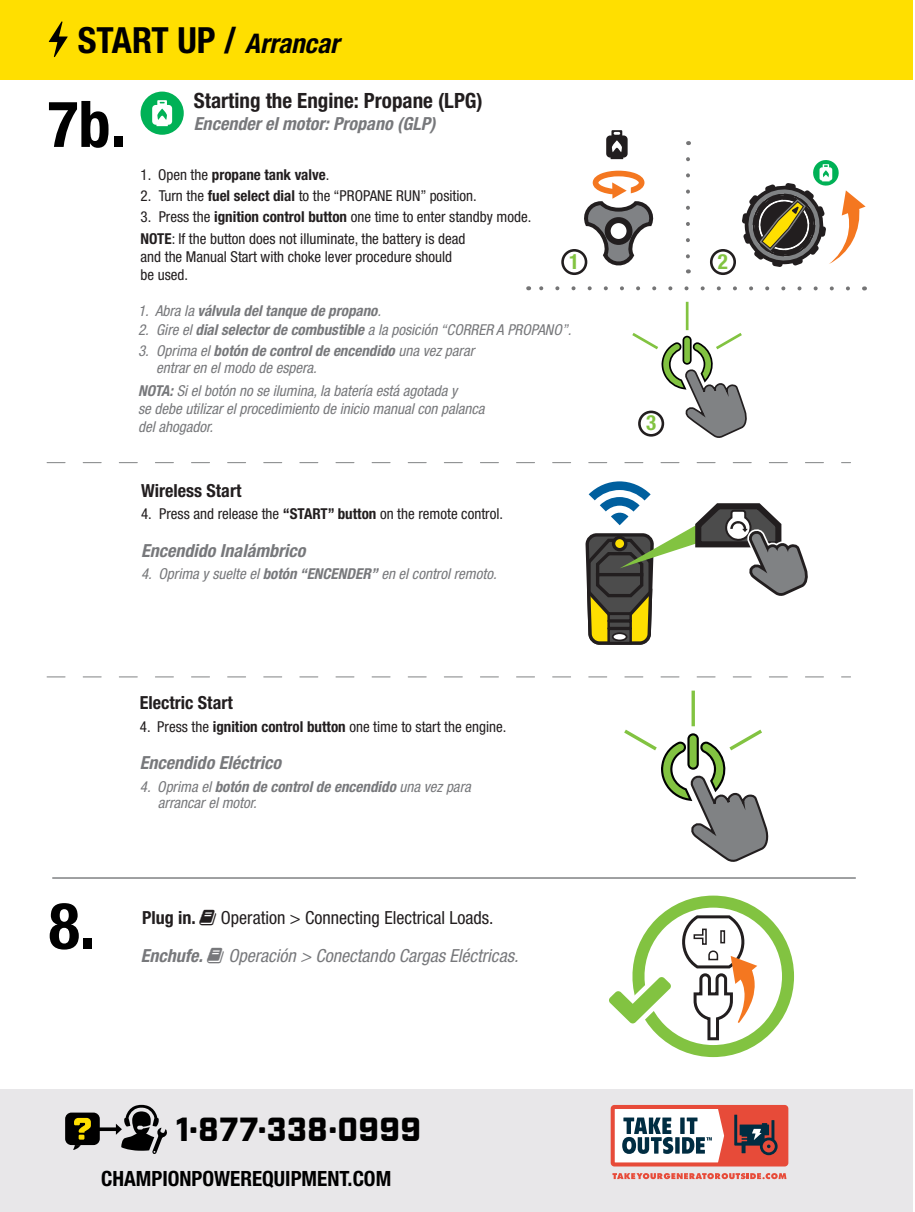
<style>
.page{position:relative;width:915px;height:1212px;background:#fff}
.page>*{position:absolute;margin:0;border:0;box-sizing:border-box;transform-origin:0 0}
.t1{font:700 condensed 64.35px "Helvetica Neue LT Std";color:#000}
.t2{font:700 condensed 36.15px "Helvetica Neue LT Std";color:#000}
.t3{font:900 32.55px "Industry";letter-spacing:.015em;color:#000}
.t4{font:700 condensed 21px "Helvetica Neue LT Std";color:#221e1f}
.t5{font:700 condensed 21px "Helvetica Neue LT Std";color:#000}
.t6{font:700 condensed 21px "Helvetica Neue LT Std";color:#82c341}
.t7{font:italic 700 condensed 18px "Helvetica Neue LT Std";color:#77787b}
.t8{font:italic condensed 18px "Helvetica Neue LT Std";color:#77787b}
.t9{font:condensed 18px "Helvetica Neue LT Std";color:#221e1f}
.t10{font:700 condensed 18px "Helvetica Neue LT Std";color:#221e1f}
.t11{font:italic condensed 15px/16.5px "Helvetica Neue LT Std";color:#77787b}
.t12{font:condensed 15px/22.5px "Helvetica Neue LT Std";color:#221e1f}
.t13{font:italic 700 condensed 15px "Helvetica Neue LT Std";color:#77787b}
.t14{font:700 condensed 15px "Helvetica Neue LT Std";color:#221e1f}
.s1{font-style:italic;font-size:27px}
.s2{font-weight:400}
.s3{font-weight:700}
.s4{font-size:23.85px}
</style>
<div class="page">
<div style="left:0;top:0;width:912px;height:80px;background:#ffdf00"></div>
<svg style="left:49px;top:21px;width:19px;height:36px"></svg>
<div style="left:140px;top:92px;width:44px;height:43px;background:#00b156;border-radius:50%"></div>
<svg style="left:152px;top:100px;width:20px;height:26px"></svg>
<svg style="left:47px;top:676px;width:803px;height:1px"></svg>
<svg style="left:47px;top:462px;width:803px;height:1px"></svg>
<div style="left:0;top:1090px;width:912px;height:122px;background:#e8e7e9"></div>
<svg style="left:65px;top:1105px;width:102px;height:49px"></svg>
<div style="left:610px;top:1105px;width:178px;height:61px;background:#e74b39;border-radius:4px"></div>
<svg style="left:734px;top:1115px;width:43px;height:40px"></svg>
<svg style="left:614px;top:1109px;width:109px;height:53px;background:#b9c1c6"></svg>
<svg style="left:612px;top:1173px;width:174px;height:6px"></svg>
<hr style="left:52px;top:877px;width:803px;height:2px;background:#808284">
<hr style="left:691px;top:691px;width:3px;height:35px;background:#82c341">
<svg style="left:624px;top:726px;width:145px;height:136px"></svg>
<svg style="left:585px;top:481px;width:223px;height:164px"></svg>
<svg style="left:539px;top:286px;width:308px;height:4px"></svg>
<svg style="left:686px;top:159px;width:3px;height:100px"></svg>
<hr style="left:685px;top:302px;width:3px;height:28px;background:#82c341">
<svg style="left:632px;top:330px;width:115px;height:108px"></svg>
<svg style="left:742px;top:160px;width:123px;height:107px"></svg>
<svg style="left:583px;top:171px;width:71px;height:100px"></svg>
<svg style="left:606px;top:130px;width:21px;height:29px"></svg>
<div style="left:561px;top:249px;width:26px;height:26px;border:3px solid #221e1f;border-radius:50%"></div>
<div style="left:709px;top:249px;width:26px;height:26px;border:3px solid #221e1f;border-radius:50%"></div>
<div style="left:639px;top:412px;width:23px;height:23px;background:#fff;border-radius:50%"></div>
<div style="left:638px;top:411px;width:26px;height:26px;border:3px solid #221e1f;border-radius:50%"></div>
<svg style="left:632px;top:895px;width:162px;height:163px"></svg>
<h2 class="t2" style="left:78px;top:18px;width:263px">START UP / <span class="s1">Arrancar</span></h2>
<h1 class="t1" style="left:47px;top:85px;width:80px">7b.</h1>
<h3 class="t4" style="left:194px;top:88px;width:290px">Starting the Engine: Propane (LPG)</h3>
<p class="t7" style="left:194px;top:112px;width:243px">Encender el motor: Propano (GLP)</p>
<p class="t14" style="left:140px;top:165px;width:190px"><span class="s2">1. Open the</span> propane tank valve<span class="s2">.</span></p>
<p class="t12" style="left:140px;top:184px;width:337px">2. Turn the <span class="s3">fuel select dial</span> to the “PROPANE RUN” position.</p>
<p class="t12" style="left:140px;top:205px;width:392px">3. Press the <span class="s3">ignition control button</span> one time to enter standby mode.<br><span class="s3">NOTE</span>: If the button does not illuminate, the battery is dead</p>
<p class="t12" style="left:140px;top:248px;width:313px;line-height:18px">and the Manual Start with choke lever procedure should be used.</p>
<p class="t13" style="left:138px;top:301px;width:244px"><span class="s2">1. Abra la</span> válvula del tanque de propano<span class="s2">.</span></p>
<p class="t11" style="left:138px;top:322px;width:434px">2. Gire el <span class="s3">dial selector de combustible</span> a la posición “CORRER A PROPANO”.</p>
<p class="t11" style="left:156px;top:343px;width:319px;text-indent:-18px">3. Oprima el <span class="s3">botón de control de encendido</span> una vez parar entrar en el modo de espera.</p>
<p class="t11" style="left:138px;top:382px;width:348px;line-height:18px"><span class="s3">NOTA:</span> Si el botón no se ilumina, la batería está agotada y<br>se debe utilizar el procedimiento de inicio manual con palanca del ahogador.</p>
<h3 class="t6" style="left:569px;top:249px;width:12px">1</h3>
<h3 class="t6" style="left:717px;top:249px;width:12px">2</h3>
<h3 class="t6" style="left:646px;top:410px;width:12px">3</h3>
<p class="t10" style="left:141px;top:479px;width:102px">Wireless Start</p>
<p class="t12" style="left:141px;top:503px;width:363px">4. Press and release the <span class="s3">“START” button</span> on the remote control.</p>
<p class="t7" style="left:141px;top:539px;width:166px">Encendido Inalámbrico</p>
<p class="t11" style="left:141px;top:566px;width:357px">4. Oprima y suelte el <span class="s3">botón “ENCENDER”</span> en el control remoto.</p>
<h1 class="t1" style="left:49px;top:887px;width:48px">8.</h1>
<p class="t10" style="left:140px;top:692px;width:94px">Electric Start</p>
<p class="t12" style="left:140px;top:715px;width:368px">4. Press the <span class="s3">ignition control button</span> one time to start the engine.</p>
<p class="t7" style="left:140px;top:752px;width:143px">Encendido Eléctrico</p>
<p class="t11" style="left:158px;top:778px;width:314px;text-indent:-18px">4. Oprima el <span class="s3">botón de control de encendido</span> una vez para arrancar el motor.</p>
<p class="t10" style="left:142px;top:906px;width:55px">Plug in.</p>
<p class="t9" style="left:221px;top:907px;width:274px">Operation &gt; Connecting Electrical Loads.</p>
<p class="t7" style="left:141px;top:945px;width:64px">Enchufe.</p>
<p class="t8" style="left:228px;top:945px;width:291px">Operación &gt; Conectando Cargas Eléctricas.</p>
<h3 class="t3" style="left:176px;top:1109px;width:247px">1<span class="s4">•</span>877<span class="s4">•</span>338<span class="s4">•</span>0999</h3>
<h3 class="t5" style="left:101px;top:1165px;width:291px">CHAMPIONPOWEREQUIPMENT.COM</h3>
</div>
